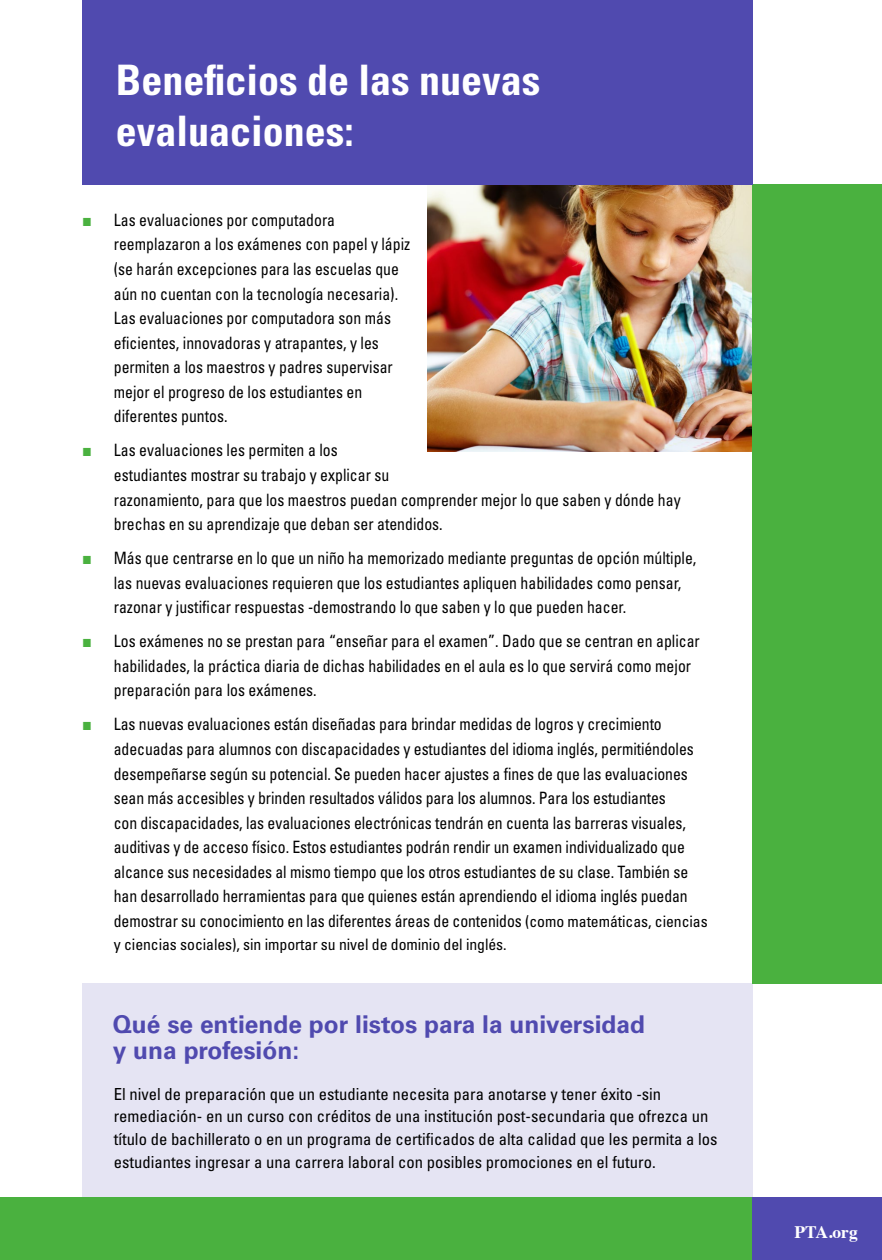
<style>
.page{position:relative;width:882px;height:1260px;background:#fff}
.page>*{position:absolute;margin:0;border:0;box-sizing:border-box;transform-origin:0 0}
.t1{font:700 condensed 42px/50.4px "Univers LT Std";color:#fff}
.t2{font:700 24.5px/26.2px "Univers LT Std";color:#504aaf}
.t3{font:700 17.5px "Times";color:#fff}
.t4{font:condensed 16.97px/24.5px "Univers LT Std";color:#000;scale:.93 1}
.t5{font:condensed 16.62px/22.8px "Univers LT Std";color:#000}
.t6{font:condensed 15.75px "Univers LT Std";letter-spacing:-.005em;color:#000}
.s1{font-family:"Arial";font-stretch:normal;font-size:17.5px;color:#4ab13f}
.s2{font-size:15.75px}
</style>
<div class="page">
<img style="left:428px;top:184px;width:325px;height:268px">
<div style="left:82px;top:984px;width:671px;height:236px;background:#e5e4f3"></div>
<div style="left:753px;top:184px;width:129px;height:800px;background:#4ab13f"></div>
<div style="left:0;top:1197px;width:763px;height:63px;background:#4ab13f"></div>
<div style="left:753px;top:1197px;width:129px;height:63px;background:#504aaf"></div>
<div style="left:82px;top:0;width:671px;height:184px;background:#504aaf"></div>
<h1 class="t1" style="left:116px;top:55px;width:426px">Beneficios de las nuevas evaluaciones:</h1>
<p class="t4" style="left:114px;top:207px;width:320px;text-indent:-32px"><span class="s1">■</span> Las evaluaciones por computadora reemplazaron a los exámenes con papel y lápiz (se harán excepciones para las escuelas que aún no cuentan con la tecnología necesaria).<br>Las evaluaciones por computadora son más eficientes, innovadoras y atrapantes, y les permiten a los maestros y padres supervisar mejor el progreso de los estudiantes en diferentes puntos.</p>
<p class="t4" style="left:114px;top:438px;width:611px;text-indent:-32px"><span class="s1">■</span> Las evaluaciones les permiten a los<br>estudiantes mostrar su trabajo y explicar su<br>razonamiento, para que los maestros puedan comprender mejor lo que saben y dónde hay brechas en su aprendizaje que deban ser atendidos.</p>
<p class="t4" style="left:114px;top:546px;width:628px;text-indent:-32px"><span class="s1">■</span> Más que centrarse en lo que un niño ha memorizado mediante preguntas de opción múltiple, las nuevas evaluaciones requieren que los estudiantes apliquen habilidades como pensar, razonar y justificar respuestas -demostrando lo que saben y lo que pueden hacer.</p>
<p class="t4" style="left:114px;top:629px;width:632px;text-indent:-32px"><span class="s1">■</span> Los exámenes no se prestan para “enseñar para el examen”. Dado que se centran en aplicar habilidades, la práctica diaria de dichas habilidades en el aula es lo que servirá como mejor preparación para los exámenes.</p>
<p class="t4" style="left:114px;top:712px;width:640px;text-indent:-32px"><span class="s1">■</span> Las nuevas evaluaciones están diseñadas para brindar medidas de logros y crecimiento adecuadas para alumnos con discapacidades y estudiantes del idioma inglés, permitiéndoles desempeñarse según su potencial. Se pueden hacer ajustes a fines de que las evaluaciones sean más accesibles y brinden resultados válidos para los alumnos. Para los estudiantes<br>con discapacidades, las evaluaciones electrónicas tendrán en cuenta las barreras visuales, auditivas y de acceso físico. Estos estudiantes podrán rendir un examen individualizado que alcance sus necesidades al mismo tiempo que los otros estudiantes de su clase. También se han desarrollado herramientas para que quienes están aprendiendo el idioma inglés puedan demostrar su conocimiento en las diferentes áreas de contenidos <span class="s2">(como matemáticas, ciencias</span></p>
<p class="t6" style="left:114px;top:934px;width:394px">y ciencias sociales), sin importar su nivel de dominio del inglés.</p>
<h2 class="t2" style="left:113px;top:1011px;width:534px">Qué se entiende por listos para la universidad y una profesión:</h2>
<p class="t5" style="left:114px;top:1082px;width:605px">El nivel de preparación que un estudiante necesita para anotarse y tener éxito -sin remediación- en un curso con créditos de una institución post-secundaria que ofrezca un título de bachillerato o en un programa de certificados de alta calidad que les permita a los estudiantes ingresar a una carrera laboral con posibles promociones en el futuro.</p>
<p class="t3" style="left:794px;top:1216px;width:65px">PTA.org</p>
</div>
